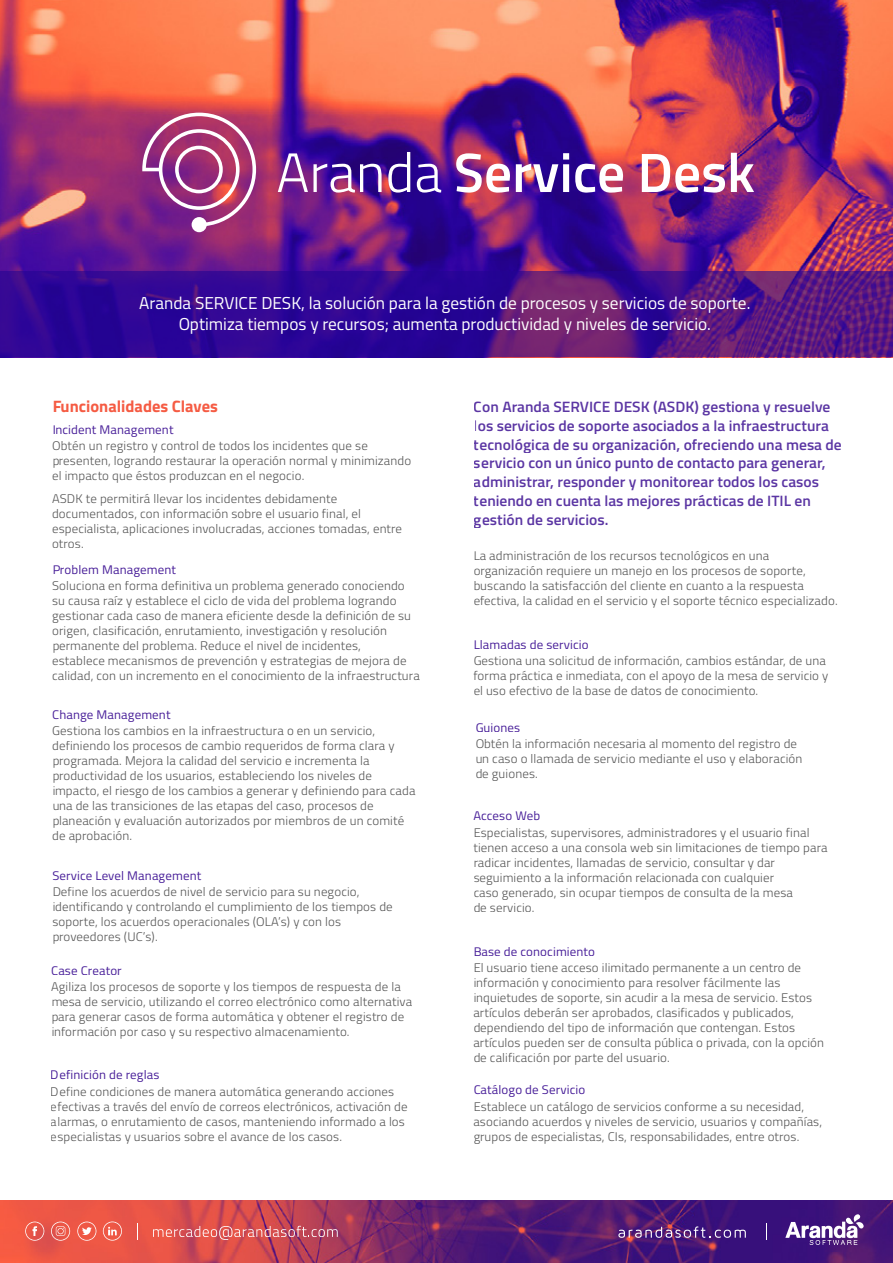
<style>
.page{position:relative;width:893px;height:1263px;background:#fff}
.page>*{position:absolute;margin:0;border:0;box-sizing:border-box;transform-origin:0 0}
.t1{font:600 55.5px "Titillium";color:#fff}
.t2{font:17.25px/20.7px "Titillium";color:#fff;text-align:center}
.t3{font:700 16.5px "Titillium";color:#f55b43}
.t4{font:600 15px/18.8px "Titillium";color:#33058d;scale:1.04 1}
.t5{font:300 12.45px/15px "Titillium";letter-spacing:.01em;color:#555;scale:1.04 1}
.t6{font:12.45px "Titillium";letter-spacing:.01em;color:#33058d;scale:1.04 1}
.s1{font-weight:300}
</style>
<div class="page">
<img style="left:0;top:0;width:893px;height:271px">
<img style="left:0;top:1201px;width:893px;height:62px">
<svg style="left:0;top:271px;width:893px;height:86px;background:#400d8b"></svg>
<svg style="left:25px;top:1221px;width:19px;height:20px"></svg>
<svg style="left:103px;top:1221px;width:19px;height:19px"></svg>
<svg style="left:77px;top:1221px;width:19px;height:20px"></svg>
<svg style="left:51px;top:1221px;width:19px;height:20px"></svg>
<svg style="left:137px;top:1223px;width:1px;height:17px"></svg>
<svg style="left:766px;top:1223px;width:1px;height:17px"></svg>
<svg style="left:618px;top:1226px;width:128px;height:12px;background:#6c438f"></svg>
<svg style="left:153px;top:1226px;width:185px;height:14px;background:#d4666d"></svg>
<svg style="left:785px;top:1214px;width:79px;height:31px"></svg>
<div style="left:192px;top:217px;width:15px;height:15px;background:#fff;border-radius:50%"></div>
<svg style="left:142px;top:113px;width:114px;height:113px;background:#ab528c"></svg>
<h1 class="t1" style="left:276px;top:131px;width:480px"><span class="s1">Aranda</span> Service Desk</h1>
<h2 class="t2" style="left:139px;top:292px;width:613px">Aranda SERVICE DESK, la solución para la gestión de procesos y servicios de soporte.<br>Optimiza tiempos y recursos; aumenta productividad y niveles de servicio.</h2>
<h3 class="t3" style="left:52px;top:394px;width:167px">Funcionalidades Claves</h3>
<p class="t6" style="left:52px;top:420px;width:118px">Incident Management</p>
<p class="t5" style="left:52px;top:438px;width:347px">Obtén un registro y control de todos los incidentes que se presenten, logrando restaurar la operación normal y minimizando el impacto que éstos produzcan en el negocio.</p>
<p class="t5" style="left:52px;top:490px;width:338px">ASDK te permitirá llevar los incidentes debidamente documentados, con información sobre el usuario final, el especialista, aplicaciones involucradas, acciones tomadas, entre otros.</p>
<p class="t6" style="left:52px;top:560px;width:121px">Problem Management</p>
<p class="t5" style="left:52px;top:578px;width:355px">Soluciona en forma definitiva un problema generado conociendo su causa raíz y establece el ciclo de vida del problema logrando gestionar cada caso de manera eficiente desde la definición de su origen, clasificación, enrutamiento, investigación y resolución permanente del problema. Reduce el nivel de incidentes,<br>establece mecanismos de prevención y estrategias de mejora de calidad, con un incremento en el conocimiento de la infraestructura.</p>
<p class="t6" style="left:52px;top:705px;width:115px">Change Management</p>
<p class="t5" style="left:52px;top:723px;width:351px">Gestiona los cambios en la infraestructura o en un servicio, definiendo los procesos de cambio requeridos de forma clara y programada. Mejora la calidad del servicio e incrementa la productividad de los usuarios, estableciendo los niveles de impacto, el riesgo de los cambios a generar y definiendo para cada una de las transiciones de las etapas del caso, procesos de planeación y evaluación autorizados por miembros de un comité de aprobación.</p>
<p class="t6" style="left:52px;top:866px;width:145px">Service Level Management</p>
<p class="t5" style="left:52px;top:884px;width:329px">Define los acuerdos de nivel de servicio para su negocio, identificando y controlando el cumplimiento de los tiempos de soporte, los acuerdos operacionales (OLA’s) y con los proveedores (UC’s).</p>
<p class="t6" style="left:51px;top:961px;width:69px">Case Creator</p>
<p class="t5" style="left:51px;top:979px;width:349px">Agiliza los procesos de soporte y los tiempos de respuesta de la mesa de servicio, utilizando el correo electrónico como alternativa para generar casos de forma automática y obtener el registro de información por caso y su respectivo almacenamiento.</p>
<p class="t6" style="left:51px;top:1066px;width:106px">Definición de reglas</p>
<p class="t5" style="left:51px;top:1083px;width:345px">Define condiciones de manera automática generando acciones efectivas a través del envío de correos electrónicos, activación de alarmas, o enrutamiento de casos, manteniendo informado a los especialistas y usuarios sobre el avance de los casos.</p>
<p class="t4" style="left:474px;top:397px;width:355px">Con Aranda SERVICE DESK (ASDK) gestiona y resuelve los servicios de soporte asociados a la infraestructura tecnológica de su organización, ofreciendo una mesa de servicio con un único punto de contacto para generar, administrar, responder y monitorear todos los casos teniendo en cuenta las mejores prácticas de ITIL en gestión de servicios.</p>
<p class="t5" style="left:473px;top:548px;width:352px">La administración de los recursos tecnológicos en una organización requiere un manejo en los procesos de soporte, buscando la satisfacción del cliente en cuanto a la respuesta efectiva, la calidad en el servicio y el soporte técnico especializado.</p>
<p class="t6" style="left:473px;top:635px;width:112px">Llamadas de servicio</p>
<p class="t5" style="left:473px;top:652px;width:343px">Gestiona una solicitud de información, cambios estándar, de una forma práctica e inmediata, con el apoyo de la mesa de servicio y el uso efectivo de la base de datos de conocimiento.</p>
<p class="t6" style="left:475px;top:718px;width:45px">Guiones</p>
<p class="t5" style="left:475px;top:736px;width:316px">Obtén la información necesaria al momento del registro de un caso o llamada de servicio mediante el uso y elaboración de guiones.</p>
<p class="t6" style="left:473px;top:807px;width:66px">Acceso Web</p>
<p class="t5" style="left:473px;top:824px;width:342px">Especialistas, supervisores, administradores y el usuario final tienen acceso a una consola web sin limitaciones de tiempo para radicar incidentes, llamadas de servicio, consultar y dar seguimiento a la información relacionada con cualquier<br>caso generado, sin ocupar tiempos de consulta de la mesa<br>de servicio.</p>
<p class="t6" style="left:473px;top:942px;width:119px">Base de conocimiento</p>
<p class="t5" style="left:473px;top:959px;width:339px">El usuario tiene acceso ilimitado permanente a un centro de información y conocimiento para resolver fácilmente las inquietudes de soporte, sin acudir a la mesa de servicio. Estos artículos deberán ser aprobados, clasificados y publicados, dependiendo del tipo de información que contengan. Estos artículos pueden ser de consulta pública o privada, con la opción de calificación por parte del usuario.</p>
<p class="t6" style="left:473px;top:1081px;width:109px">Catálogo de Servicio</p>
<p class="t5" style="left:473px;top:1098px;width:337px">Establece un catálogo de servicios conforme a su necesidad, asociando acuerdos y niveles de servicio, usuarios y compañías, grupos de especialistas, CIs, responsabilidades, entre otros.</p>
</div>
